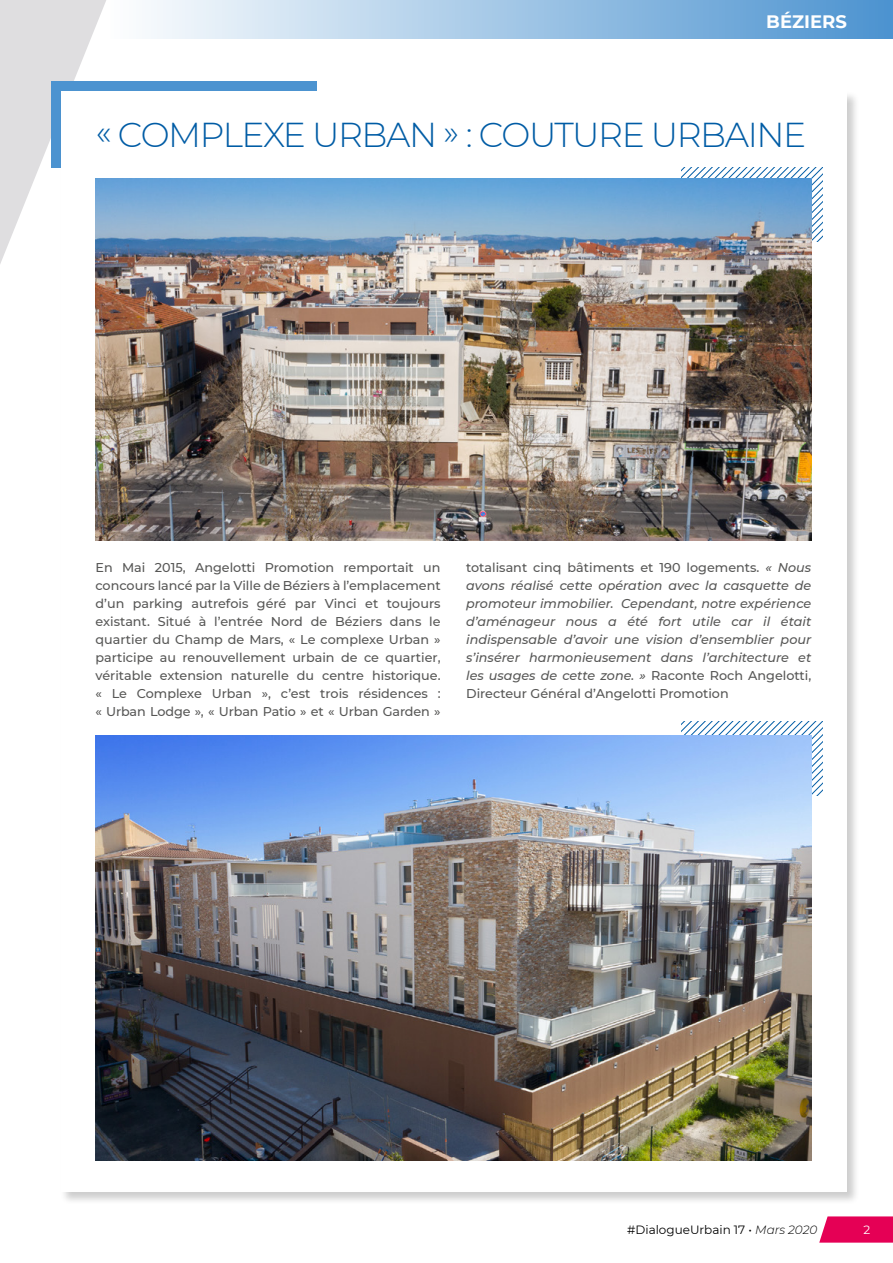
<style>
.page{position:relative;width:893px;height:1263px;background:#fff}
.page>*{position:absolute;margin:0;border:0;box-sizing:border-box;transform-origin:0 0}
.t1{font:300 34.5px "Montserrat";letter-spacing:-.04em;color:#005ca5}
.t2{font:700 18px "Montserrat";color:#fff}
.t3{font:500 12.75px/18px "Montserrat";letter-spacing:-.01em;color:#575756;text-align:justify}
.t4{font:italic 500 12.75px/18px "Montserrat";color:#575756;text-align:justify}
.t5{font:12px "Montserrat";color:#000}
.s1{font-style:normal}
.s2{font-weight:300;font-style:italic}
.s3{color:#fff}
</style>
<div class="page">
<svg style="left:0;top:0;width:158px;height:264px;fill:#dfdee0"></svg>
<svg style="left:819px;top:1216px;width:74px;height:26px"></svg>
<div style="left:51px;top:81px;width:265px;height:86px;background:#4c93d0"></div>
<div style="left:60px;top:90px;width:800px;height:1115px;background:#000;opacity:.2"></div>
<div style="left:61px;top:92px;width:786px;height:1100px;background:#fff"></div>
<svg style="left:682px;top:168px;width:140px;height:73px"></svg>
<svg style="left:682px;top:721px;width:140px;height:74px"></svg>
<img style="left:95px;top:179px;width:716px;height:361px">
<img style="left:95px;top:736px;width:716px;height:425px">
<div style="left:111px;top:0;width:782px;height:38px;background:linear-gradient(to right,#fdfefe,#4c93d0)"></div>
<h2 class="t2" style="left:766px;top:8px;width:82px">BÉZIERS</h2>
<h1 class="t1" style="left:95px;top:111px;width:712px">« COMPLEXE URBAN » : COUTURE URBAINE</h1>
<p class="t3" style="left:95px;top:558px;width:347px">En Mai 2015, Angelotti Promotion remportait un concours lancé par la Ville de Béziers à l’emplacement d’un parking autrefois géré par Vinci et toujours existant. Situé à l’entrée Nord de Béziers dans le quartier du Champ de Mars, « Le complexe Urban » participe au renouvellement urbain de ce quartier, véritable extension naturelle du centre historique. « Le Complexe Urban », c’est trois résidences : « Urban Lodge », « Urban Patio » et « Urban Garden »</p>
<p class="t4" style="left:466px;top:558px;width:347px"><span class="s1">totalisant cinq bâtiments et 190 logements.</span> « Nous avons réalisé cette opération avec la casquette de promoteur immobilier. Cependant, notre expérience d’aménageur nous a été fort utile car il était indispensable d’avoir une vision d’ensemblier pour s’insérer harmonieusement dans l’architecture et les usages de cette zone. » <span class="s1">Raconte Roch Angelotti, Directeur Général d’Angelotti Promotion</span></p>
<p class="t5" style="left:627px;top:1221px;width:192px">#DialogueUrbain 17 • <span class="s2">Mars 2020</span></p>
<p class="t5" style="left:853px;top:1221px;width:18px">2 <span class="s3">2</span></p>
</div>
